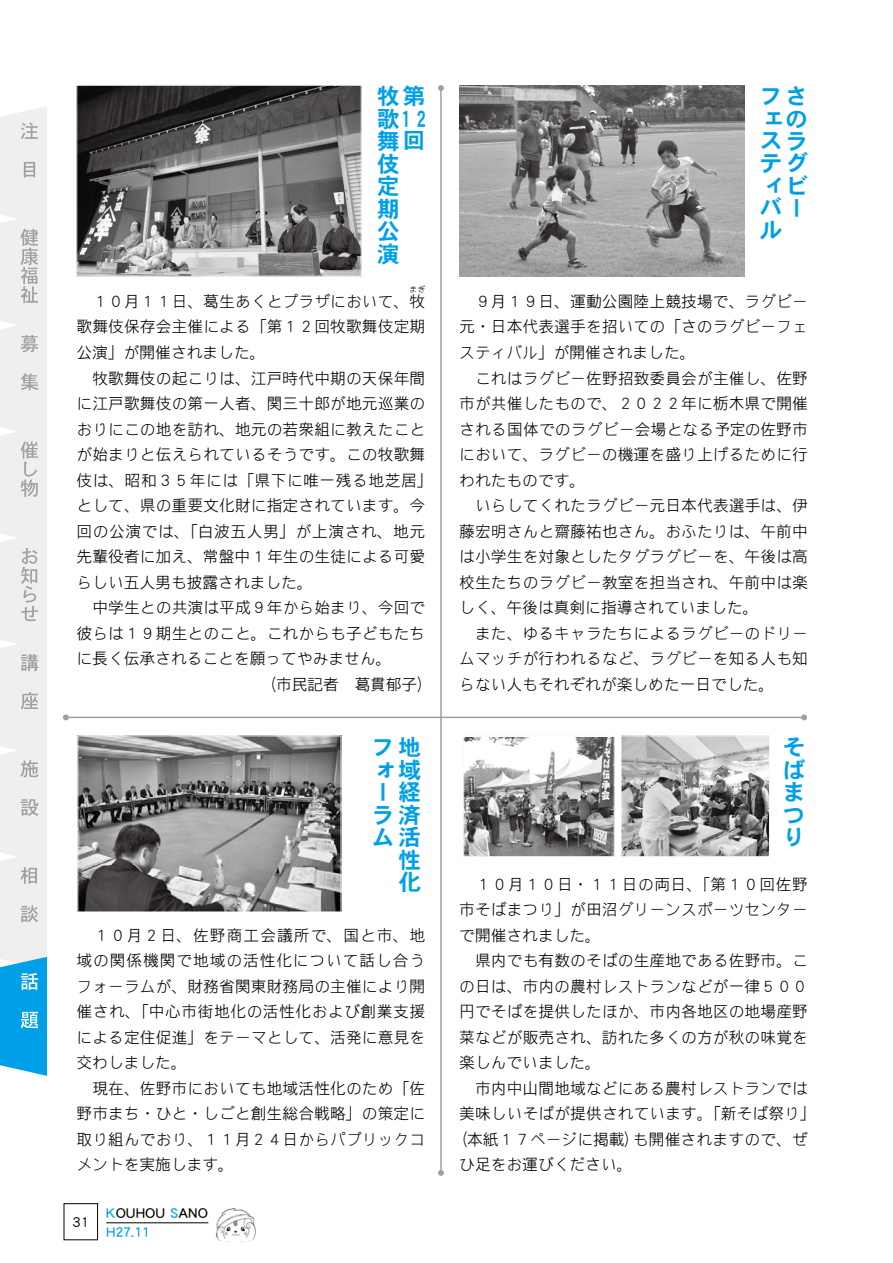
<style>
.page{position:relative;width:893px;height:1263px;background:#fff}
.page>*{position:absolute;margin:0;border:0;box-sizing:border-box;transform-origin:0 0}
.t1{font:22.5px/22.5px "DFHS Gothic Std W7";color:#00a0e9}
.t2{font:15.75px/25.5px "DF Gothic P Std W3";letter-spacing:.005em;color:#000}
.t3{font:15.75px/25.5px "DF Gothic P Std W3";letter-spacing:.035em;color:#000;text-align:right}
.t4{font:15px "DFHS Gothic Std W5";color:#000}
.t5{font:15px "DFHS Gothic Std W5";color:#00a0e9}
.t6{font:15px "DF Maru Gothic Std W5";color:#000}
.t7{font:7.8px "DF Gothic P Std W3";color:#000}
.s1{color:#00a0e9}
</style>
<div class="page">
<hr style="left:106px;top:1222px;width:102px;height:1px;background:#000">
<div style="left:64px;top:1203px;width:34px;height:37px;border:1px solid #000"></div>
<img style="left:215px;top:1208px;width:41px;height:34px">
<svg style="left:0;top:107px;width:47px;height:969px"></svg>
<svg style="left:495px;top:1171px;width:5px;height:4px"></svg>
<hr style="left:440px;top:88px;width:2px;height:1085px;background:#9fa0a0">
<svg style="left:438px;top:85px;width:6px;height:6px"></svg>
<svg style="left:438px;top:1170px;width:6px;height:6px"></svg>
<hr style="left:66px;top:717px;width:738px;height:1px;background:#9fa0a0">
<svg style="left:63px;top:714px;width:6px;height:6px"></svg>
<svg style="left:801px;top:714px;width:6px;height:6px"></svg>
<img style="left:79px;top:87px;width:280px;height:187px">
<div style="left:77px;top:85px;width:284px;height:191px;border:1px solid #f3fafe"></div>
<img style="left:459px;top:85px;width:285px;height:191px">
<img style="left:80px;top:738px;width:259px;height:172px">
<div style="left:78px;top:736px;width:263px;height:176px;border:1px solid #f3fafe"></div>
<img style="left:465px;top:738px;width:147px;height:117px">
<div style="left:463px;top:736px;width:151px;height:121px;border:1px solid #f3fafe"></div>
<img style="left:623px;top:738px;width:145px;height:117px">
<div style="left:621px;top:736px;width:149px;height:121px;border:1px solid #f3fafe"></div>
<h1 class="t1" style="left:377px;top:85px;width:53px">牧第歌１２舞回伎<br>定<br>期<br>公<br>演</h1>
<h1 class="t1" style="left:760px;top:85px;width:49px">フさェのスラテグィビバール</h1>
<p class="t7" style="left:409px;top:285px;width:17px">まぎ</p>
<p class="t2" style="left:77px;top:314px;width:350px">歌舞伎保存会主催による「第１２回牧歌舞伎定期</p>
<p class="t2" style="left:77px;top:339px;width:191px">公演」が開催されました。</p>
<p class="t2" style="left:77px;top:365px;width:350px">　牧歌舞伎の起こりは、江戸時代中期の天保年間</p>
<p class="t2" style="left:77px;top:390px;width:350px">に江戸歌舞伎の第一人者、関三十郎が地元巡業の</p>
<p class="t2" style="left:77px;top:416px;width:350px">おりにこの地を訪れ、地元の若衆組に教えたこと</p>
<p class="t2" style="left:77px;top:441px;width:350px">が始まりと伝えられているそうです。この牧歌舞</p>
<p class="t3" style="left:77px;top:467px;width:358px">伎は、昭和３５年には「県下に唯一残る地芝居「</p>
<p class="t2" style="left:77px;top:492px;width:350px">として、県の重要文化財に指定されています。今</p>
<p class="t3" style="left:77px;top:518px;width:350px">回の公演では、「白波五人男」が上演され、地元</p>
<p class="t2" style="left:77px;top:543px;width:350px">先輩役者に加え、常盤中 1 年生の生徒による可愛</p>
<p class="t2" style="left:77px;top:569px;width:238px">らしい五人男も披露されました。</p>
<p class="t2" style="left:77px;top:594px;width:350px">　中学生との共演は平成９年から始まり、今回で</p>
<p class="t2" style="left:77px;top:620px;width:350px">彼らは１９期生とのこと。これからも子どもたち</p>
<p class="t2" style="left:77px;top:645px;width:317px">に長く伝承されることを願ってやみません。</p>
<p class="t2" style="left:260px;top:671px;width:174px">（市民記者　葛貫郁子(</p>
<p class="t2" style="left:77px;top:288px;width:350px">　１０月１１日、葛生あくとプラザにおいて、牧</p>
<h1 class="t1" style="left:372px;top:735px;width:50px">フ地ォ域ー<br>ラ済ム活</h1>
<h1 class="t1" style="left:398px;top:780px;width:23px">経</h1>
<h1 class="t1" style="left:398px;top:848px;width:24px">性化</h1>
<p class="t2" style="left:77px;top:922px;width:350px">　１０月２日、佐野商工会議所で、国と市、地域の関係機関で地域の活性化について話し合うフォーラムが、財務省関東財務局の主催により開催され、「中心市街地化の活性化および創業支援による定住促進」をテーマとして、活発に意見を交わしました。<br>　現在、佐野市においても地域活性化のため「佐野市まち・ひと・しごと創生総合戦略」の策定に取り組んでおり、１１月２４日からパブリックコメントを実施します。</p>
<p class="t6" style="left:72px;top:1213px;width:18px">31</p>
<p class="t4" style="left:106px;top:1205px;width:103px"><span class="s1">K</span>OUHOU <span class="s1">S</span>ANO</p>
<p class="t5" style="left:106px;top:1223px;width:45px">H27.11</p>
<p class="t2" style="left:459px;top:288px;width:350px;text-align:right">　９月１９日、運動公園陸上競技場で、ラグビー｢さのラグビーフェ</p>
<p class="t2" style="left:554px;top:314px;width:143px;text-indent:-94px">元・日本代表選手を招いての<br>が開催されました。</p>
<p class="t2" style="left:459px;top:339px;width:350px">スティバル｣<br>　これはラグビー佐野招致委員会が主催し、佐野市が共催したもので、２０２２年に栃木県で開催される国体でのラグビー会場となる予定の佐野市において、ラグビーの機運を盛り上げるために行われたものです。<br>　いらしてくれたラグビー元日本代表選手は、伊藤宏明さんと齋藤祐也さん。おふたりは、午前中は小学生を対象としたタグラグビーを、午後は高校生たちのラグビー教室を担当され、午前中は楽しく、午後は真剣に指導されていました。<br>　また、ゆるキャラたちによるラグビーのドリームマッチが行われるなど、ラグビーを知る人も知らない人もそれぞれが楽しめた一日でした。</p>
<h1 class="t1" style="left:783px;top:735px;width:24px;text-align:justify">そばまつり</h1>
<p class="t3" style="left:459px;top:871px;width:350px">　１０月１０日・１１日の両日、｢第１０回佐野が田沼グリーンスポーツセンター</p>
<p class="t2" style="left:459px;top:896px;width:104px">市そばまつり｣</p>
<p class="t2" style="left:459px;top:922px;width:143px">で開催されました。</p>
<p class="t2" style="left:459px;top:947px;width:350px">　県内でも有数のそばの生産地である佐野市。こ</p>
<p class="t2" style="left:459px;top:973px;width:350px">の日は、市内の農村レストランなどが一律５００</p>
<p class="t2" style="left:459px;top:998px;width:350px">円でそばを提供したほか、市内各地区の地場産野</p>
<p class="t2" style="left:459px;top:1024px;width:350px">菜などが販売され、訪れた多くの方が秋の味覚を</p>
<p class="t2" style="left:459px;top:1049px;width:143px">楽しんでいました。</p>
<p class="t2" style="left:459px;top:1075px;width:350px">　市内中山間地域などにある農村レストランでは</p>
<p class="t2" style="left:459px;top:1100px;width:358px">美味しいそばが提供されています。「新そば祭り「</p>
<p class="t2" style="left:633px;top:1126px;width:177px">も開催されますので、ぜ</p>
<p class="t2" style="left:451px;top:1126px;width:190px;text-align:center">（本紙１７ページに掲載）ひ足をお運びください。</p>
</div>
